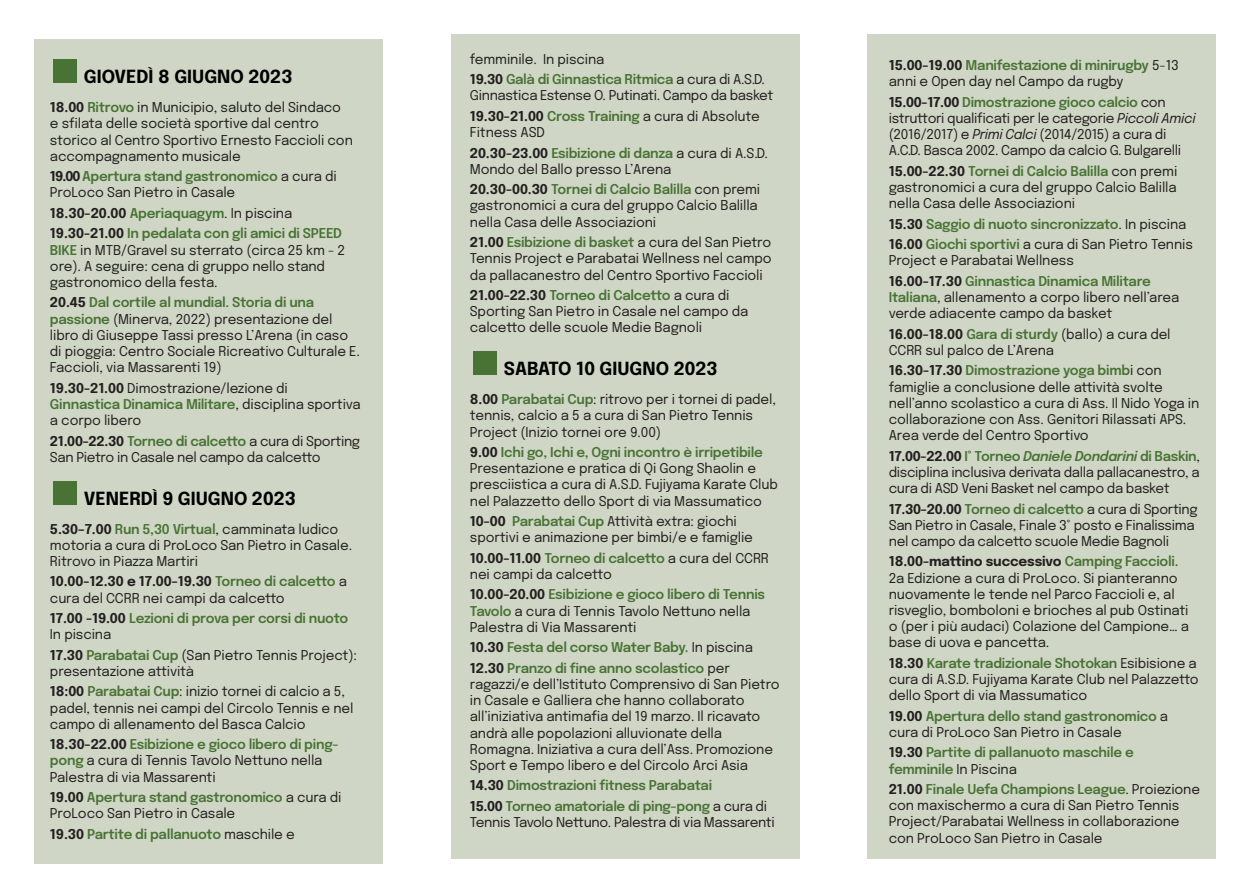
<style>
.page{position:relative;width:1246px;height:893px;background:#fff}
.page>*{position:absolute;margin:0;border:0;box-sizing:border-box;transform-origin:0 0}
.t1{font:700 18px "Epilogue";color:#000}
.t2{font:13.5px/16.2px "Epilogue";letter-spacing:-.01em;color:#231f20}
.t3{font:600 13.5px/20.4px "Epilogue";letter-spacing:-.02em;color:#487335}
.s1{font-family:"Arial";font-size:51px;color:#487335}
.s2{font-weight:700}
.s3{font-weight:600;color:#487335}
.s4{font-weight:700;color:#231f20}
.s5{font-weight:400;color:#231f20}
.s6{font-style:italic}
.s7{font-weight:600;font-style:italic;color:#487335}
</style>
<div class="page">
<div style="left:867px;top:34px;width:349px;height:825px;background:#d0d6c5"></div>
<div style="left:451px;top:34px;width:348px;height:825px;background:#d0d6c5"></div>
<div style="left:34px;top:39px;width:349px;height:825px;background:#d0d6c5"></div>
<h1 class="t1" style="left:50px;top:64px;width:244px"><span class="s1">■</span> GIOVEDÌ 8 GIUGNO 2023</h1>
<p class="t2" style="left:50px;top:98px;width:304px"><span class="s2">18.00</span> <span class="s3">Ritrovo</span> in Municipio, saluto del Sindaco e sfilata delle società sportive dal centro storico al Centro Sportivo Ernesto Faccioli con accompagnamento musicale</p>
<p class="t2" style="left:50px;top:168px;width:288px"><span class="s2">19.00</span><span class="s3">Apertura stand gastronomico</span> a cura di<br>ProLoco San Pietro in Casale</p>
<p class="t3" style="left:50px;top:202px;width:294px"><span class="s4">18.30-20.00</span> Aperiaquagym<span class="s5">. In piscina<br></span><span class="s4">19.30-21.00</span> In pedalata con gli amici di SPEED</p>
<p class="t2" style="left:50px;top:241px;width:297px"><span class="s3">BIKE</span> in MTB/Gravel su sterrato (circa 25 km - 2 ore). A seguire: cena di gruppo nello stand gastronomico della festa.</p>
<p class="t2" style="left:50px;top:294px;width:311px"><span class="s2">20.45</span> <span class="s3">Dal cortile al mundial. Storia di una passione</span> (Minerva, 2022) presentazione del libro di Giuseppe Tassi presso L’Arena (in caso di pioggia: Centro Sociale Ricreativo Culturale E.<br>Faccioli, via Massarenti 19)</p>
<p class="t2" style="left:50px;top:379px;width:312px"><span class="s2">19.30-21.00</span> Dimostrazione/lezione di<br><span class="s3">Ginnastica Dinamica Militare</span>, disciplina sportiva a corpo libero</p>
<p class="t2" style="left:50px;top:432px;width:312px"><span class="s2">21.00-22.30</span> <span class="s3">Torneo di calcetto</span> a cura di Sporting<br>San Pietro in Casale nel campo da calcetto</p>
<h1 class="t1" style="left:50px;top:485px;width:248px"><span class="s1">■</span> VENERDÌ 9 GIUGNO 2023</h1>
<p class="t2" style="left:50px;top:520px;width:304px"><span class="s2">5.30–7.00</span> <span class="s3">Run 5,30 Virtual</span>, camminata ludico motoria a cura di ProLoco San Pietro in Casale.<br>Ritrovo in Piazza Martiri</p>
<p class="t2" style="left:50px;top:573px;width:299px"><span class="s2">10.00-12.30 e 17.00-19.30</span> <span class="s3">Torneo di calcetto</span> a cura del CCRR nei campi da calcetto</p>
<p class="t3" style="left:50px;top:609px;width:300px;line-height:16.2px"><span class="s4">17.00 -19.00</span> Lezioni di prova per corsi di nuoto<br><span class="s5">In piscina</span></p>
<p class="t2" style="left:50px;top:646px;width:308px"><span class="s2">17.30</span> <span class="s3">Parabatai Cup</span> (San Pietro Tennis Project): presentazione attività</p>
<p class="t2" style="left:50px;top:683px;width:305px"><span class="s2">18:00</span> <span class="s3">Parabatai Cup</span>: inizio tornei di calcio a 5, padel, tennis nei campi del Circolo Tennis e nel campo di allenamento del Basca Calcio</p>
<p class="t2" style="left:50px;top:735px;width:290px"><span class="s2">18.30-22.00</span> <span class="s3">Esibizione e gioco libero di ping&shy;pong</span> a cura di Tennis Tavolo Nettuno nella<br>Palestra di via Massarenti</p>
<p class="t2" style="left:50px;top:788px;width:293px"><span class="s2">19.00</span> <span class="s3">Apertura stand gastronomico</span> a cura di<br>ProLoco San Pietro in Casale</p>
<p class="t3" style="left:50px;top:823px;width:246px"><span class="s4">19.30</span> Partite di pallanuoto <span class="s5">maschile e</span></p>
<p class="t2" style="left:470px;top:48px;width:297px;line-height:20.4px">femminile. In piscina<br><span class="s2">19.30</span> <span class="s3">Galà di Ginnastica Ritmica</span> a cura di A.S.D.</p>
<p class="t2" style="left:470px;top:85px;width:305px;line-height:20.4px">Ginnastica Estense O. Putinati. Campo da basket<br><span class="s2">19.30-21.00</span> <span class="s3">Cross Training</span> a cura di Absolute</p>
<p class="t2" style="left:470px;top:121px;width:300px;line-height:20.4px">Fitness ASD<br><span class="s2">20.30-23.00</span> <span class="s3">Esibizione di danza</span> a cura di A.S.D.</p>
<p class="t2" style="left:470px;top:158px;width:292px;line-height:20.4px">Mondo del Ballo presso L’Arena<br><span class="s2">20.30-00.30</span> <span class="s3">Tornei di Calcio Balilla</span> con premi</p>
<p class="t2" style="left:470px;top:197px;width:289px">gastronomici a cura del gruppo Calcio Balilla nella Casa delle Associazioni</p>
<p class="t2" style="left:470px;top:233px;width:303px;text-align:justify"><span class="s2">21.00</span> <span class="s3">Esibizione di basket</span> a cura del San Pietro Tennis Project e Parabatai Wellness nel campo da pallacanestro del Centro Sportivo Faccioli</p>
<p class="t2" style="left:470px;top:286px;width:280px"><span class="s2">21.00-22.30</span> <span class="s3">Torneo di Calcetto</span> a cura di<br>Sporting San Pietro in Casale nel campo da calcetto delle scuole Medie Bagnoli</p>
<h1 class="t1" style="left:470px;top:356px;width:249px"><span class="s1">■</span> SABATO 10 GIUGNO 2023</h1>
<p class="t2" style="left:470px;top:390px;width:308px"><span class="s2">8.00</span> <span class="s3">Parabatai Cup</span>: ritrovo per i tornei di padel, tennis, calcio a 5 a cura di San Pietro Tennis<br>Project (Inizio tornei ore 9.00)</p>
<p class="t2" style="left:470px;top:443px;width:310px"><span class="s2">9.00</span> <span class="s3">Ichi go, Ichi e, Ogni incontro è irripetibile </span>Presentazione e pratica di Qi Gong Shaolin e presciistica a cura di A.S.D. Fujiyama Karate Club nel Palazzetto dello Sport di via Massumatico</p>
<p class="t2" style="left:470px;top:512px;width:285px"><span class="s2">10-00</span> <span class="s3">Parabatai Cup</span> Attività extra: giochi sportivi e animazione per bimbi/e e famiglie</p>
<p class="t2" style="left:470px;top:549px;width:301px"><span class="s2">10.00-11.00</span> <span class="s3">Torneo di calcetto</span> a cura del CCRR nei campi da calcetto</p>
<p class="t2" style="left:470px;top:586px;width:297px"><span class="s2">10.00-20.00</span> <span class="s3">Esibizione e gioco libero di Tennis<br>Tavolo</span> a cura di Tennis Tavolo Nettuno nella<br>Palestra di Via Massarenti</p>
<p class="t3" style="left:470px;top:636px;width:285px"><span class="s4">10.30</span> Festa del corso Water Baby. <span class="s5">In piscina<br></span><span class="s4">12.30</span> Pranzo di fine anno scolastico <span class="s5">per</span></p>
<p class="t2" style="left:470px;top:675px;width:311px">ragazzi/e dell’Istituto Comprensivo di San Pietro in Casale e Galliera che hanno collaborato all’iniziativa antimafia del 19 marzo. Il ricavato andrà alle popolazioni alluvionate della Romagna. Iniziativa a cura dell’Ass. Promozione Sport e Tempo libero e del Circolo Arci Asia</p>
<p class="t3" style="left:470px;top:774px;width:299px"><span class="s4">14.30</span> Dimostrazioni fitness Parabatai<br><span class="s4">15.00</span> Torneo amatoriale di ping-pong <span class="s5">a cura di</span></p>
<p class="t2" style="left:470px;top:813px;width:306px">Tennis Tavolo Nettuno. Palestra di via Massarenti</p>
<p class="t2" style="left:889px;top:56px;width:292px"><span class="s2">15.00-19.00</span> <span class="s3">Manifestazione di minirugby</span> 5-13 anni e Open day nel Campo da rugby</p>
<p class="t2" style="left:889px;top:93px;width:308px"><span class="s2">15.00-17.00</span> <span class="s3">Dimostrazione gioco calcio</span> con istruttori qualificati per le categorie <span class="s6">Piccoli Amici </span>(2016/2017) e <span class="s6">Primi Calci</span> (2014/2015) a cura di A.C.D. Basca 2002. Campo da calcio G. Bulgarelli</p>
<p class="t2" style="left:889px;top:162px;width:290px;text-align:justify"><span class="s2">15.00-22.30</span> <span class="s3">Tornei di Calcio Balilla</span> con premi gastronomici a cura del gruppo Calcio Balilla nella Casa delle Associazioni</p>
<p class="t3" style="left:889px;top:213px;width:306px"><span class="s4">15.30</span> Saggio di nuoto sincronizzato<span class="s5">. In piscina<br></span><span class="s4">16.00</span> Giochi sportivi <span class="s5">a cura di San Pietro Tennis</span></p>
<p class="t3" style="left:889px;top:250px;width:264px"><span class="s5">Project e Parabatai Wellness<br></span><span class="s4">16.00-17.30</span> Ginnastica Dinamica Militare</p>
<p class="t2" style="left:889px;top:288px;width:292px"><span class="s3">Italiana</span>, allenamento a corpo libero nell’area verde adiacente campo da basket</p>
<p class="t2" style="left:889px;top:325px;width:283px"><span class="s2">16.00-18.00</span> <span class="s3">Gara di sturdy</span> (ballo) a cura del<br>CCRR sul palco de L’Arena</p>
<p class="t2" style="left:889px;top:362px;width:312px"><span class="s2">16.30-17.30</span> <span class="s3">Dimostrazione yoga bimb</span>i con famiglie a conclusione delle attività svolte nell’anno scolastico a cura di Ass. Il Nido Yoga in collaborazione con Ass. Genitori Rilassati APS.<br>Area verde del Centro Sportivo</p>
<p class="t2" style="left:889px;top:447px;width:313px;text-align:justify"><span class="s2">17.00-22.00</span> <span class="s3">I° Torneo</span> <span class="s7">Daniele Dondarini</span> <span class="s3">di Baskin</span>, disciplina inclusiva derivata dalla pallacanestro, a cura di ASD Veni Basket nel campo da basket</p>
<p class="t2" style="left:889px;top:500px;width:310px"><span class="s2">17.30-20.00</span> <span class="s3">Torneo di calcetto</span> a cura di Sporting<br>San Pietro in Casale, Finale 3° posto e Finalissima nel campo da calcetto scuole Medie Bagnoli</p>
<p class="t2" style="left:889px;top:553px;width:302px"><span class="s2">18.00-mattino successivo</span> <span class="s3">Camping Faccioli.<br></span>2a Edizione a cura di ProLoco. Si pianteranno nuovamente le tende nel Parco Faccioli e, al risveglio, bomboloni e brioches al pub Ostinati o (per i più audaci) Colazione del Campione… a base di uova e pancetta.</p>
<p class="t2" style="left:889px;top:654px;width:311px"><span class="s2">18.30</span> <span class="s3">Karate tradizionale Shotokan</span> Esibisione a cura di A.S.D. Fujiyama Karate Club nel Palazzetto dello Sport di via Massumatico</p>
<p class="t2" style="left:889px;top:707px;width:281px"><span class="s2">19.00</span> <span class="s3">Apertura dello stand gastronomico</span> a cura di ProLoco San Pietro in Casale</p>
<p class="t3" style="left:889px;top:744px;width:247px;line-height:16.2px"><span class="s4">19.30</span> Partite di pallanuoto maschile e femminile <span class="s5">In Piscina</span></p>
<p class="t2" style="left:889px;top:780px;width:313px"><span class="s2">21.00</span> <span class="s3">Finale Uefa Champions League</span>. Proiezione con maxischermo a cura di San Pietro Tennis Project/Parabatai Wellness in collaborazione con ProLoco San Pietro in Casale</p>
</div>
